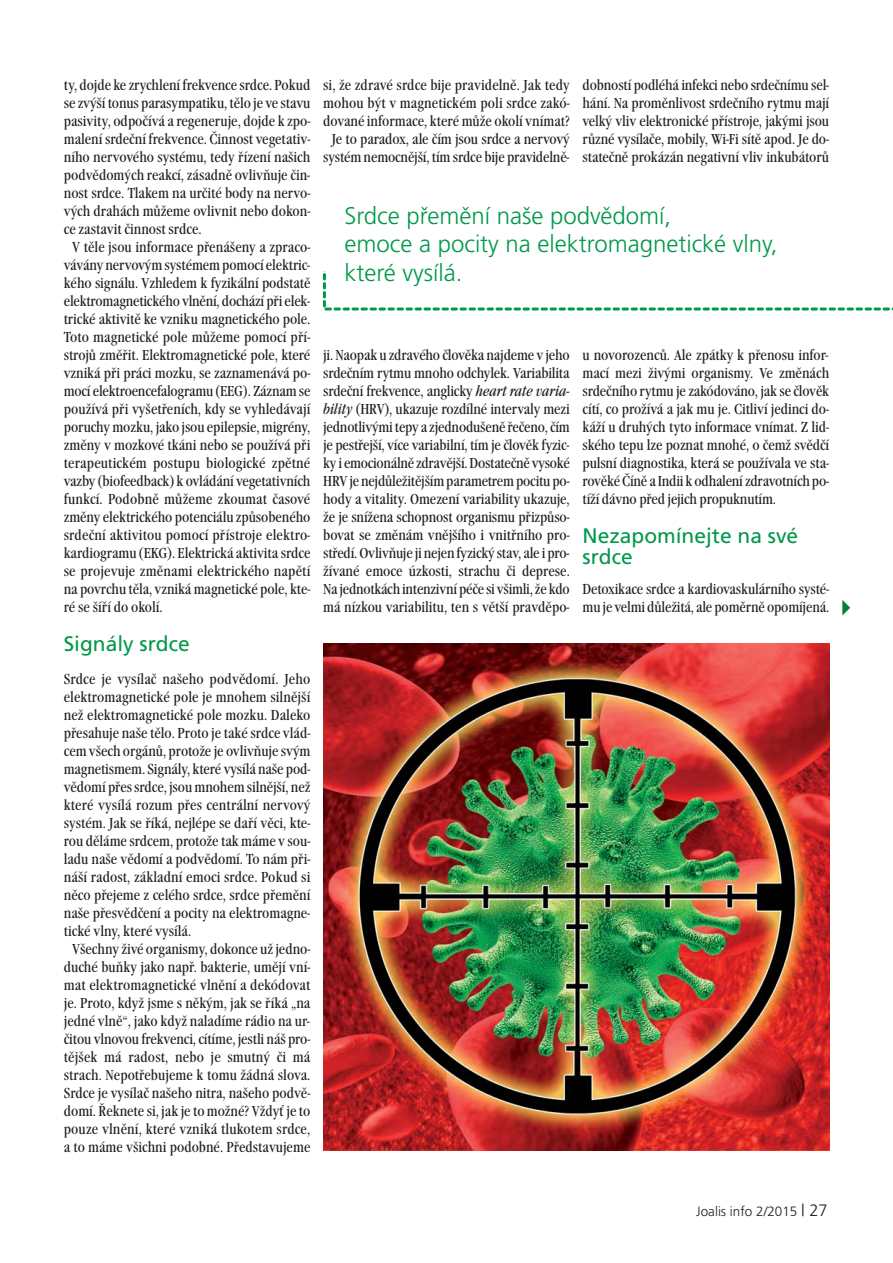
<style>
.page{position:relative;width:893px;height:1263px;background:#fff}
.page>*{position:absolute;margin:0;border:0;box-sizing:border-box;transform-origin:0 0}
.t1{font:300 24px/28.8px "Frutiger CE";color:#00984a}
.t2{font:21px/21px "Frutiger CE";color:#00984a}
.t3{font:condensed 15px/18px "Garamond Itc TCE";color:#231f20;text-align:justify}
.t4{font:300 13.5px "Frutiger CE";color:#231f20}
.s1{font-style:italic}
.s2{font-family:"Lucida Grande";font-stretch:normal;font-size:27px;color:#007f3d}
.s3{font-size:16.5px}
</style>
<div class="page">
<svg style="left:323px;top:273px;width:570px;height:37px"></svg>
<img style="left:323px;top:643px;width:506px;height:507px">
<p class="t3" style="left:64px;top:77px;width:248px">ty, dojde ke zrychlení frekvence srdce. Pokud</p>
<p class="t3" style="left:64px;top:95px;width:248px">se zvýší tonus parasympatiku, tělo je ve stavu</p>
<p class="t3" style="left:64px;top:113px;width:248px">pasivity, odpočívá a regeneruje, dojde k zpo-</p>
<p class="t3" style="left:64px;top:131px;width:248px">malení srdeční frekvence. Činnost vegetativ-</p>
<p class="t3" style="left:64px;top:149px;width:248px">ního nervového systému, tedy řízení našich</p>
<p class="t3" style="left:64px;top:167px;width:248px">podvědomých reakcí, zásadně ovlivňuje čin-</p>
<p class="t3" style="left:64px;top:185px;width:248px">nost srdce. Tlakem na určité body na nervo-</p>
<p class="t3" style="left:64px;top:203px;width:248px">vých drahách můžeme ovlivnit nebo dokon-</p>
<p class="t3" style="left:64px;top:221px;width:139px">ce zastavit činnost srdce.</p>
<p class="t3" style="left:72px;top:239px;width:240px">V těle jsou informace přenášeny a zpraco-</p>
<p class="t3" style="left:64px;top:257px;width:248px">vávány nervovým systémem pomocí elektric-</p>
<p class="t3" style="left:64px;top:275px;width:248px">kého signálu. Vzhledem k fyzikální podstatě</p>
<p class="t3" style="left:64px;top:293px;width:248px">elektromagnetického vlnění, dochází při elek-</p>
<p class="t3" style="left:64px;top:311px;width:248px">trické aktivitě ke vzniku magnetického pole.</p>
<p class="t3" style="left:64px;top:329px;width:248px">Toto magnetické pole můžeme pomocí pří-</p>
<p class="t3" style="left:64px;top:347px;width:248px">strojů změřit. Elektromagnetické pole, které</p>
<p class="t3" style="left:64px;top:365px;width:248px">vzniká při práci mozku, se zaznamenává po-</p>
<p class="t3" style="left:64px;top:383px;width:248px">mocí elektroencefalogramu (EEG). Záznam se</p>
<p class="t3" style="left:64px;top:401px;width:248px">používá při vyšetřeních, kdy se vyhledávají</p>
<p class="t3" style="left:64px;top:419px;width:248px">poruchy mozku, jako jsou epilepsie, migrény,</p>
<p class="t3" style="left:64px;top:437px;width:248px">změny v mozkové tkáni nebo se používá při</p>
<p class="t3" style="left:64px;top:455px;width:248px">terapeutickém postupu biologické zpětné</p>
<p class="t3" style="left:64px;top:473px;width:248px">vazby (biofeedback) k ovládání vegetativních</p>
<p class="t3" style="left:64px;top:491px;width:248px">funkcí. Podobně můžeme zkoumat časové</p>
<p class="t3" style="left:64px;top:509px;width:248px">změny elektrického potenciálu způsobeného</p>
<p class="t3" style="left:64px;top:527px;width:248px">srdeční aktivitou pomocí přístroje elektro-</p>
<p class="t3" style="left:64px;top:545px;width:248px">kardiogramu (EKG). Elektrická aktivita srdce</p>
<p class="t3" style="left:64px;top:563px;width:248px">se projevuje změnami elektrického napětí</p>
<p class="t3" style="left:64px;top:581px;width:248px">na povrchu těla, vzniká magnetické pole, kte-</p>
<p class="t3" style="left:64px;top:599px;width:100px">ré se šíří do okolí.</p>
<h2 class="t2" style="left:64px;top:635px;width:127px">Signály srdce</h2>
<p class="t3" style="left:64px;top:671px;width:248px">Srdce je vysílač našeho podvědomí. Jeho</p>
<p class="t3" style="left:64px;top:689px;width:248px">elektromagnetické pole je mnohem silnější</p>
<p class="t3" style="left:64px;top:707px;width:248px">než elektromagnetické pole mozku. Daleko</p>
<p class="t3" style="left:64px;top:725px;width:248px">přesahuje naše tělo. Proto je také srdce vlád-</p>
<p class="t3" style="left:64px;top:743px;width:248px">cem všech orgánů, protože je ovlivňuje svým</p>
<p class="t3" style="left:64px;top:761px;width:248px">magnetismem. Signály, které vysílá naše pod-</p>
<p class="t3" style="left:64px;top:779px;width:248px">vědomí přes srdce, jsou mnohem silnější, než</p>
<p class="t3" style="left:64px;top:797px;width:248px">které vysílá rozum přes centrální nervový</p>
<p class="t3" style="left:64px;top:815px;width:248px">systém. Jak se říká, nejlépe se daří věci, kte-</p>
<p class="t3" style="left:64px;top:833px;width:248px">rou děláme srdcem, protože tak máme v sou-</p>
<p class="t3" style="left:64px;top:851px;width:248px">ladu naše vědomí a podvědomí. To nám při-</p>
<p class="t3" style="left:64px;top:869px;width:248px">náší radost, základní emoci srdce. Pokud si</p>
<p class="t3" style="left:64px;top:887px;width:248px">něco přejeme z celého srdce, srdce přemění</p>
<p class="t3" style="left:64px;top:905px;width:248px">naše přesvědčení a pocity na elektromagne-</p>
<p class="t3" style="left:64px;top:923px;width:129px">tické vlny, které vysílá.</p>
<p class="t3" style="left:72px;top:941px;width:240px">Všechny živé organismy, dokonce už jedno-</p>
<p class="t3" style="left:64px;top:959px;width:248px">duché buňky jako např. bakterie, umějí vní-</p>
<p class="t3" style="left:64px;top:977px;width:248px">mat elektromagnetické vlnění a dekódovat</p>
<p class="t3" style="left:64px;top:995px;width:248px">je. Proto, když jsme s někým, jak se říká „na</p>
<p class="t3" style="left:64px;top:1013px;width:248px">jedné vlně“, jako když naladíme rádio na ur-</p>
<p class="t3" style="left:64px;top:1031px;width:248px">čitou vlnovou frekvenci, cítíme, jestli náš pro-</p>
<p class="t3" style="left:64px;top:1049px;width:248px">tějšek má radost, nebo je smutný či má</p>
<p class="t3" style="left:64px;top:1067px;width:248px">strach. Nepotřebujeme k tomu žádná slova.</p>
<p class="t3" style="left:64px;top:1085px;width:248px">Srdce je vysílač našeho nitra, našeho podvě-</p>
<p class="t3" style="left:64px;top:1103px;width:248px">domí. Řeknete si, jak je to možné? Vždyť je to</p>
<p class="t3" style="left:64px;top:1121px;width:248px">pouze vlnění, které vzniká tlukotem srdce,</p>
<p class="t3" style="left:64px;top:1139px;width:248px">a to máme všichni podobné. Představujeme</p>
<p class="t3" style="left:323px;top:77px;width:248px;text-align:center">si, že zdravé srdce bije pravidelně. Jak tedy mohou být v magnetickém poli srdce zakó&shy;dované informace, které může okolí vnímat?<br>Je to paradox, ale čím jsou srdce a nervový systém nemocnější, tím srdce bije pravidelně-</p>
<p class="t3" style="left:583px;top:77px;width:248px">dobností podléhá infekci nebo srdečnímu sel&shy;hání. Na proměnlivost srdečního rytmu mají velký vliv elektronické přístroje, jakými jsou různé vysílače, mobily, Wi-Fi sítě apod. Je do&shy;statečně prokázán negativní vliv inkubátorů</p>
<h1 class="t1" style="left:344px;top:203px;width:434px">Srdce přemění naše podvědomí,<br>emoce a pocity na elektromagnetické vlny, které vysílá.</h1>
<p class="t3" style="left:323px;top:347px;width:248px">ji. Naopak u zdravého člověka najdeme v jeho srdečním rytmu mnoho odchylek. Variabilita srdeční frekvence, anglicky <span class="s1">heart rate varia&shy;bility</span> (HRV), ukazuje rozdílné intervaly mezi jednotlivými tepy a zjednodušeně řečeno, čím je pestřejší, více variabilní, tím je člověk fyzic&shy;ky i emocionálně zdravější. Dostatečně vysoké HRV je nejdůležitějším parametrem pocitu po&shy;hody a vitality. Omezení variability ukazuje, že je snížena schopnost organismu přizpůso&shy;bovat se změnám vnějšího i vnitřního pro&shy;středí. Ovlivňuje ji nejen fyzický stav, ale i pro&shy;žívané emoce úzkosti, strachu či deprese.<br>Na jednotkách intenzivní péče si všimli, že kdo má nízkou variabilitu, ten s větší pravděpo-</p>
<p class="t3" style="left:583px;top:347px;width:248px">u novorozenců. Ale zpátky k přenosu infor&shy;mací mezi živými organismy. Ve změnách srdečního rytmu je zakódováno, jak se člověk cítí, co prožívá a jak mu je. Citliví jedinci do&shy;káží u druhých tyto informace vnímat. Z lid&shy;ského tepu lze poznat mnohé, o čemž svědčí pulsní diagnostika, která se používala ve sta&shy;rověké Číně a Indii k odhalení zdravotních po&shy;tíží dávno před jejich propuknutím.</p>
<h2 class="t2" style="left:583px;top:527px;width:217px">Nezapomínejte na své srdce</h2>
<p class="t3" style="left:583px;top:581px;width:271px">Detoxikace srdce a kardiovaskulárního systé-<br>mu je velmi důležitá, ale poměrně opomíjená. <span class="s2">-</span></p>
<p class="t4" style="left:696px;top:1206px;width:133px">Joalis info 2/2015 <span class="s3">| 27</span></p>
</div>
